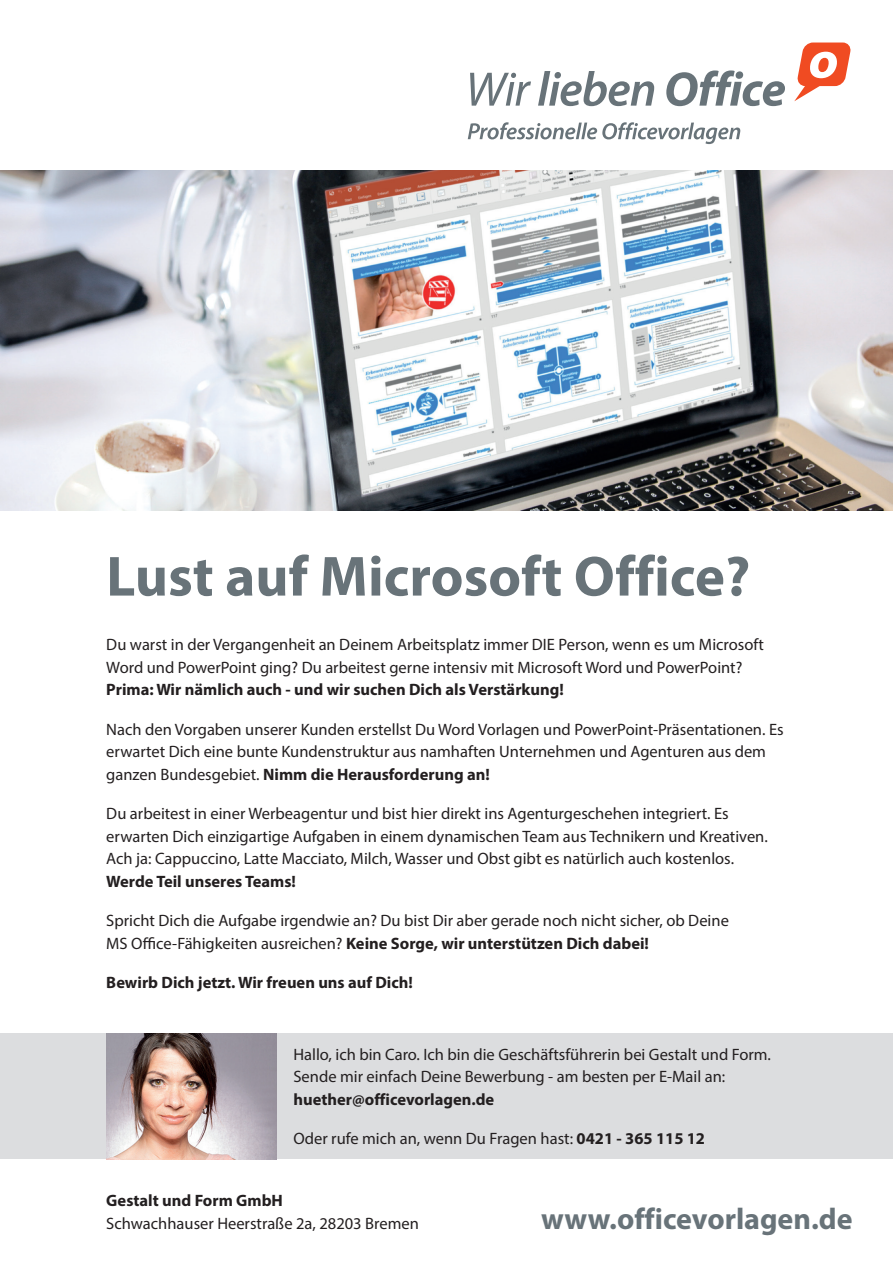
<style>
.page{position:relative;width:893px;height:1263px;background:#fff}
.page>*{position:absolute;margin:0;border:0;box-sizing:border-box;transform-origin:0 0}
.t1{font:700 57px "Myriad Pro";color:#687379}
.t2{font:700 30px "Myriad Pro";color:#687379}
.t3{font:16.5px/22.5px "Myriad Pro";color:#231f20}
.t4{font:700 16.5px "Myriad Pro";color:#231f20}
.s1{font-weight:700}
</style>
<div class="page">
<div style="left:0;top:1033px;width:893px;height:126px;background:#dcdddf"></div>
<svg style="left:468px;top:122px;width:272px;height:22px"></svg>
<svg style="left:470px;top:73px;width:61px;height:33px"></svg>
<svg style="left:538px;top:71px;width:116px;height:35px"></svg>
<svg style="left:666px;top:70px;width:119px;height:36px"></svg>
<svg style="left:794px;top:43px;width:57px;height:58px"></svg>
<img style="left:106px;top:1033px;width:170px;height:126px">
<img style="left:0;top:170px;width:893px;height:340px">
<h1 class="t1" style="left:106px;top:539px;width:645px">Lust auf Microsoft Office?</h1>
<p class="t3" style="left:106px;top:633px;width:659px">Du warst in der Vergangenheit an Deinem Arbeitsplatz immer DIE Person, wenn es um Microsoft<br>Word und PowerPoint ging? Du arbeitest gerne intensiv mit Microsoft Word und PowerPoint?</p>
<p class="t4" style="left:106px;top:679px;width:459px">Prima: Wir nämlich auch - und wir suchen Dich als Verstärkung!</p>
<p class="t3" style="left:106px;top:718px;width:679px">Nach den Vorgaben unserer Kunden erstellst Du Word Vorlagen und PowerPoint-Präsentationen. Es erwartet Dich eine bunte Kundenstruktur aus namhaften Unternehmen und Agenturen aus dem ganzen Bundesgebiet. <span class="s1">Nimm die Herausforderung an!</span></p>
<p class="t3" style="left:106px;top:802px;width:663px">Du arbeitest in einer Werbeagentur und bist hier direkt ins Agenturgeschehen integriert. Es erwarten Dich einzigartige Aufgaben in einem dynamischen Team aus Technikern und Kreativen.<br>Ach ja: Cappuccino, Latte Macciato, Milch, Wasser und Obst gibt es natürlich auch kostenlos.</p>
<p class="t4" style="left:106px;top:870px;width:191px">Werde Teil unseres Teams!</p>
<p class="t3" style="left:106px;top:909px;width:624px">Spricht Dich die Aufgabe irgendwie an? Du bist Dir aber gerade noch nicht sicher, ob Deine<br>MS Office-Fähigkeiten ausreichen? <span class="s1">Keine Sorge, wir unterstützen Dich dabei!</span></p>
<p class="t4" style="left:106px;top:972px;width:308px">Bewirb Dich jetzt. Wir freuen uns auf Dich!</p>
<p class="t3" style="left:293px;top:1042px;width:479px">Hallo, ich bin Caro. Ich bin die Geschäftsführerin bei Gestalt und Form.<br>Sende mir einfach Deine Bewerbung - am besten per E-Mail an:</p>
<p class="t4" style="left:293px;top:1088px;width:202px">huether@officevorlagen.de</p>
<p class="t3" style="left:293px;top:1127px;width:413px">Oder rufe mich an, wenn Du Fragen hast: <span class="s1">0421 - 365 115 12</span></p>
<p class="t4" style="left:106px;top:1190px;width:178px">Gestalt und Form GmbH</p>
<p class="t3" style="left:106px;top:1212px;width:314px">Schwachhauser Heerstraße 2a, 28203 Bremen</p>
<h2 class="t2" style="left:541px;top:1199px;width:313px">www.officevorlagen.de</h2>
</div>
